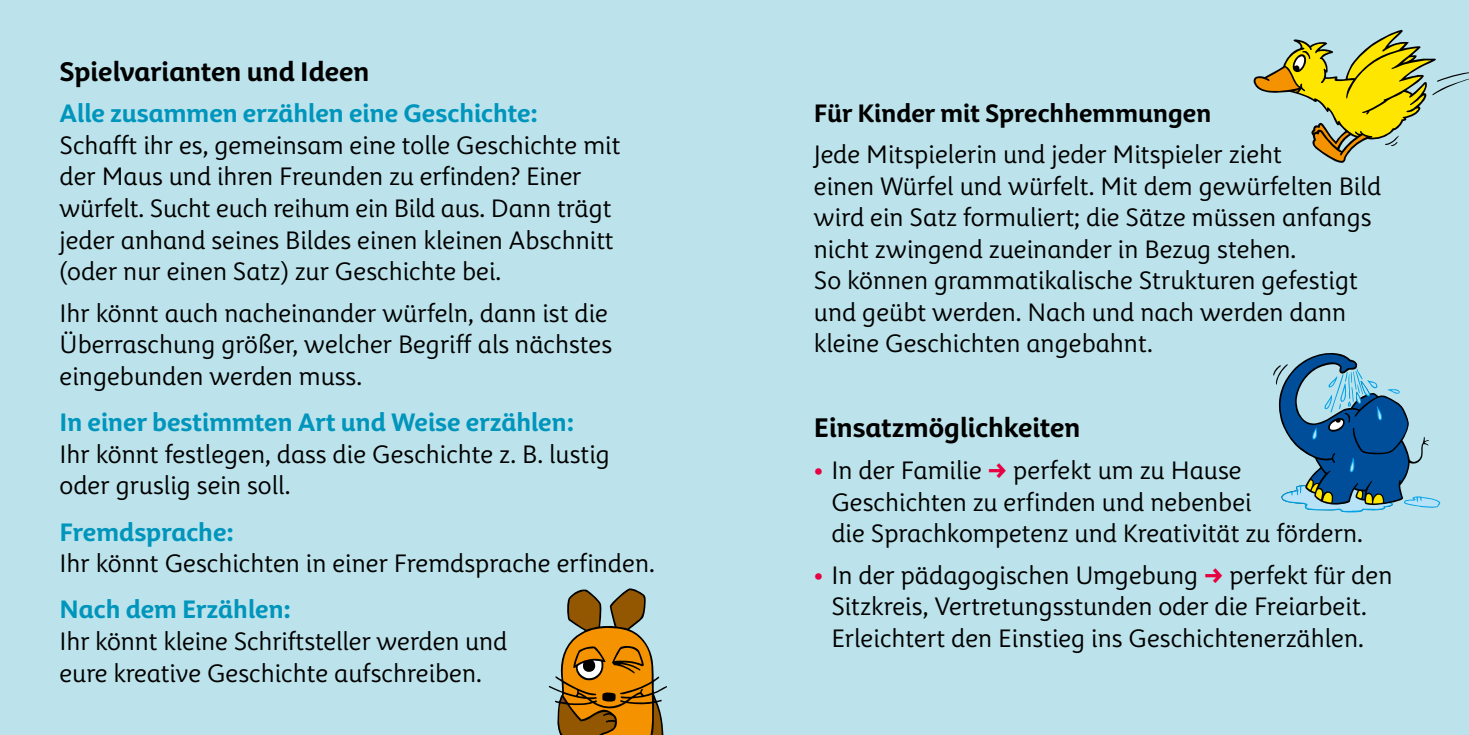
<style>
.page{position:relative;width:1469px;height:735px;background:#fff}
.page>*{position:absolute;margin:0;border:0;box-sizing:border-box;transform-origin:0 0}
.t1{font:700 28px "WDR Die Maus";color:#000}
.t2{font:26.25px/31.5px "WDR Die Maus";color:#000}
.t3{font:700 26.25px "WDR Die Maus";color:#0095bc}
.t4{font:700 26.25px "WDR Die Maus";color:#000}
.s1{color:#e70042}
</style>
<div class="page">
<div style="left:0;top:0;width:1468px;height:734px;background:#bce3eb"></div>
<svg style="left:549px;top:588px;width:118px;height:146px"></svg>
<svg style="left:1253px;top:30px;width:215px;height:133px"></svg>
<svg style="left:1273px;top:353px;width:167px;height:159px"></svg>
<p class="t1" style="left:60px;top:52px;width:311px">Spielvarianten und Ideen</p>
<p class="t3" style="left:60px;top:95px;width:480px">Alle zusammen erzählen eine Geschichte:</p>
<p class="t2" style="left:60px;top:128px;width:562px">Schafft ihr es, gemeinsam eine tolle Geschichte mit der Maus und ihren Freunden zu erfinden? Einer würfelt. Sucht euch reihum ein Bild aus. Dann trägt jeder anhand seines Bildes einen kleinen Abschnitt (oder nur einen Satz) zur Geschichte bei.</p>
<p class="t2" style="left:60px;top:296px;width:554px">Ihr könnt auch nacheinander würfeln, dann ist die<br>Überraschung größer, welcher Begriff als nächstes eingebunden werden muss.</p>
<p class="t3" style="left:60px;top:403px;width:516px">In einer bestimmten Art und Weise erzählen:</p>
<p class="t2" style="left:60px;top:436px;width:552px">Ihr könnt festlegen, dass die Geschichte z. B. lustig oder gruslig sein soll.</p>
<p class="t3" style="left:60px;top:512px;width:176px">Fremdsprache:</p>
<p class="t2" style="left:60px;top:546px;width:597px">Ihr könnt Geschichten in einer Fremdsprache erfinden.</p>
<p class="t3" style="left:60px;top:590px;width:233px">Nach dem Erzählen:</p>
<p class="t2" style="left:60px;top:624px;width:449px">Ihr könnt kleine Schriftsteller werden und eure kreative Geschichte aufschreiben.</p>
<p class="t4" style="left:814px;top:94px;width:399px">Für Kinder mit Sprechhemmungen</p>
<p class="t2" style="left:814px;top:137px;width:569px">Jede Mitspielerin und jeder Mitspieler zieht<br>einen Würfel und würfelt. Mit dem gewürfelten Bild wird ein Satz formuliert; die Sätze müssen anfangs nicht zwingend zueinander in Bezug stehen.<br>So können grammatikalische Strukturen gefestigt und geübt werden. Nach und nach werden dann kleine Geschichten angebahnt.</p>
<p class="t1" style="left:814px;top:408px;width:268px">Einsatzmöglichkeiten</p>
<p class="t2" style="left:831px;top:453px;width:533px;text-indent:-18px"><span class="s1">•</span> In der Familie <span class="s1">→</span> perfekt um zu Hause<br>Geschichten zu erfinden und nebenbei<br>die Sprachkompetenz und Kreativität zu fördern.</p>
<p class="t2" style="left:814px;top:557px;width:580px;text-align:center"><span class="s1">•</span> In der pädagogischen Umgebung <span class="s1">→</span> perfekt für den<br>Sitzkreis, Vertretungsstunden oder die Freiarbeit.<br>Erleichtert den Einstieg ins Geschichtenerzählen.</p>
</div>
